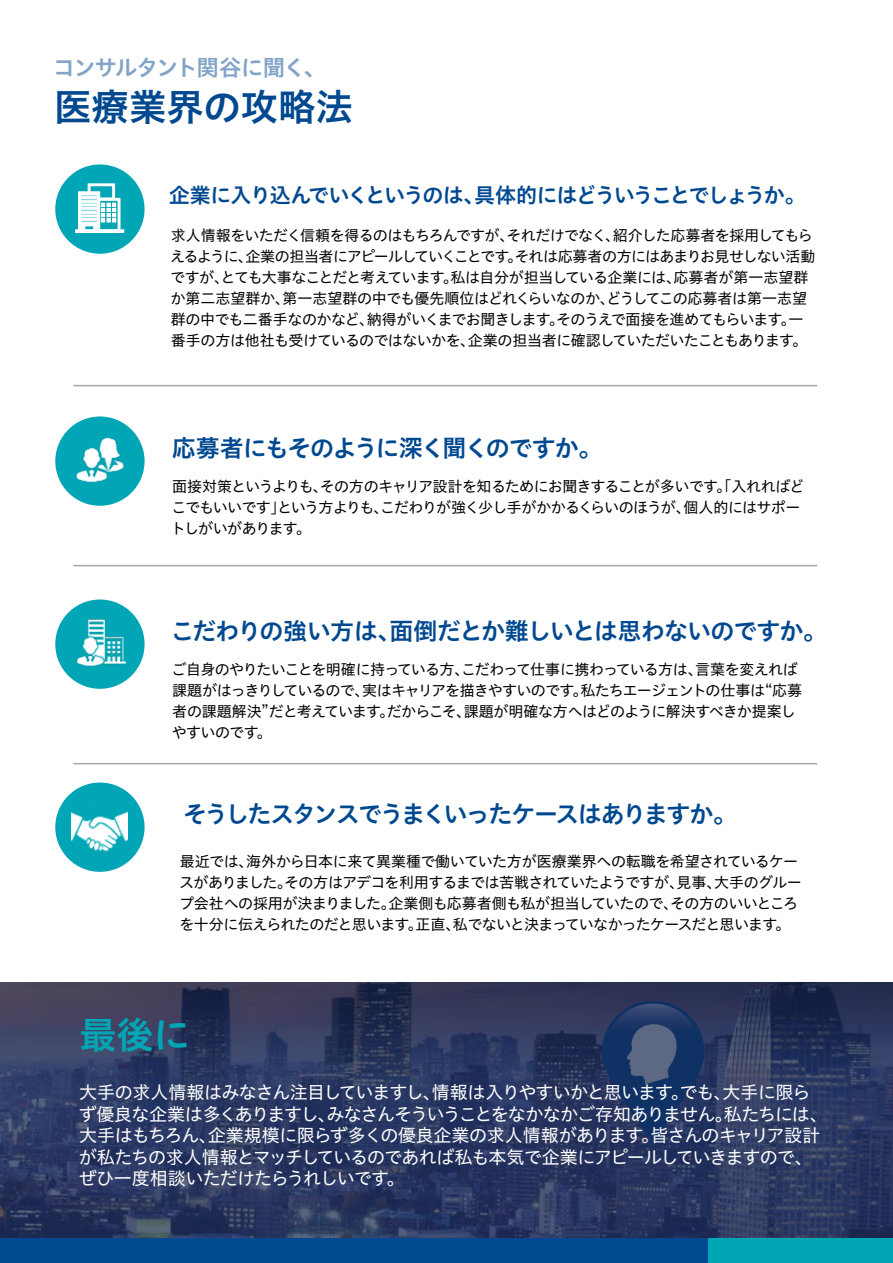
<style>
.page{position:relative;width:893px;height:1263px;background:#fff}
.page>*{position:absolute;margin:0;border:0;box-sizing:border-box;transform-origin:0 0}
.t1{font:37.5px "Hiragino UD Sans Std N W6";color:#004990}
.t2{font:37.5px "Hiragino UD Sans Std N W6";color:#00a6b5}
.t3{font:24px "Hiragino UD Sans Std N W6";letter-spacing:-.065em;color:#004990}
.t4{font:24px "Hiragino UD Sans Std N W6";letter-spacing:-.04em;color:#004990}
.t5{font:22.5px "Hiragino UD Sans Std N W6";letter-spacing:-.07em;color:#82a4c8}
.t6{font:21px "Hiragino UD Sans Std N W6";letter-spacing:-.08em;color:#004990}
.t7{font:18px/21.6px "Hiragino UD Sans Std N W4";letter-spacing:-.045em;color:#fff}
.t8{font:15px/21px "Hiragino UD Sans Std N W4";letter-spacing:-.045em;color:#000}
</style>
<div class="page">
<div style="left:0;top:1237px;width:708px;height:26px;background:#004990"></div>
<div style="left:708px;top:1237px;width:185px;height:26px;background:#00a6b5"></div>
<div style="left:55px;top:164px;width:90px;height:90px;background:#00a6b5;border-radius:50%"></div>
<div style="left:76px;top:230px;width:48px;height:2px;border:1px solid #fff"></div>
<div style="left:97px;top:198px;width:24px;height:34px;border:3px solid #fff"></div>
<svg style="left:78px;top:183px;width:39px;height:48px"></svg>
<hr style="left:73px;top:565px;width:744px;height:1px;background:#a7a7aa">
<div style="left:55px;top:599px;width:90px;height:90px;background:#00a6b5;border-radius:50%"></div>
<img style="left:76px;top:619px;width:51px;height:48px">
<div style="left:55px;top:782px;width:90px;height:90px;background:#00a6b5;border-radius:50%"></div>
<img style="left:72px;top:812px;width:55px;height:40px">
<hr style="left:73px;top:763px;width:744px;height:1px;background:#a7a7aa">
<svg style="left:0;top:982px;width:893px;height:255px;background:#2c385f"></svg>
<hr style="left:73px;top:385px;width:744px;height:1px;background:#a7a7aa">
<div style="left:55px;top:416px;width:90px;height:90px;background:#00a6b5;border-radius:50%"></div>
<img style="left:76px;top:437px;width:48px;height:46px">
<h3 class="t5" style="left:53px;top:50px;width:275px">コンサルタント関谷に聞く、</h3>
<h1 class="t1" style="left:54px;top:78px;width:301px">医療業界の攻略法</h1>
<h3 class="t6" style="left:169px;top:179px;width:638px">企業に入り込んでいくというのは、具体的にはどういうことでしょうか。</h3>
<p class="t8" style="left:170px;top:224px;width:647px">求人情報をいただく信頼を得るのはもちろんですが、それだけでなく、紹介した応募者を採用してもらえるように、企業の担当者にアピールしていくことです。それは応募者の方にはあまりお見せしない活動ですが、とても大事なことだと考えています。私は自分が担当している企業には、応募者が第一志望群か第二志望群か、第一志望群の中でも優先順位はどれくらいなのか、どうしてこの応募者は第一志望群の中でも二番手なのかなど、納得がいくまでお聞きします。そのうえで面接を進めてもらいます。一番手の方は他社も受けているのではないかを、企業の担当者に確認していただいたこともあります。</p>
<h2 class="t3" style="left:172px;top:430px;width:432px">応募者にもそのように深く聞くのですか。</h2>
<p class="t8" style="left:171px;top:475px;width:635px">面接対策というよりも、その方のキャリア設計を知るためにお聞きすることが多いです。「入れればどこでもいいです」という方よりも、こだわりが強く少し手がかかるくらいのほうが、個人的にはサポートしがいがあります。</p>
<h2 class="t4" style="left:170px;top:613px;width:658px">こだわりの強い方は、面倒だとか難しいとは思わないのですか。</h2>
<p class="t8" style="left:172px;top:658px;width:632px">ご自身のやりたいことを明確に持っている方、こだわって仕事に携わっている方は、言葉を変えれば課題がはっきりしているので、実はキャリアを描きやすいのです。私たちエージェントの仕事は“応募者の課題解決”だと考えています。だからこそ、課題が明確な方へはどのように解決すべきか提案しやすいのです。</p>
<h2 class="t3" style="left:183px;top:796px;width:556px">そうしたスタンスでうまくいったケースはありますか。</h2>
<p class="t8" style="left:179px;top:850px;width:624px">最近では、海外から日本に来て異業種で働いていた方が医療業界への転職を希望されているケースがありました。その方はアデコを利用するまでは苦戦されていたようですが、見事、大手のグループ会社への採用が決まりました。企業側も応募者側も私が担当していたので、その方のいいところを十分に伝えられたのだと思います。正直、私でないと決まっていなかったケースだと思います。</p>
<h1 class="t2" style="left:79px;top:1006px;width:113px">最後に</h1>
<p class="t7" style="left:79px;top:1080px;width:750px">大手の求人情報はみなさん注目していますし、情報は入りやすいかと思います。でも、大手に限らず優良な企業は多くありますし、みなさんそういうことをなかなかご存知ありません。私たちには、大手はもちろん、企業規模に限らず多くの優良企業の求人情報があります。皆さんのキャリア設計が私たちの求人情報とマッチしているのであれば私も本気で企業にアピールしていきますので、ぜひ一度相談いただけたらうれしいです。</p>
</div>
